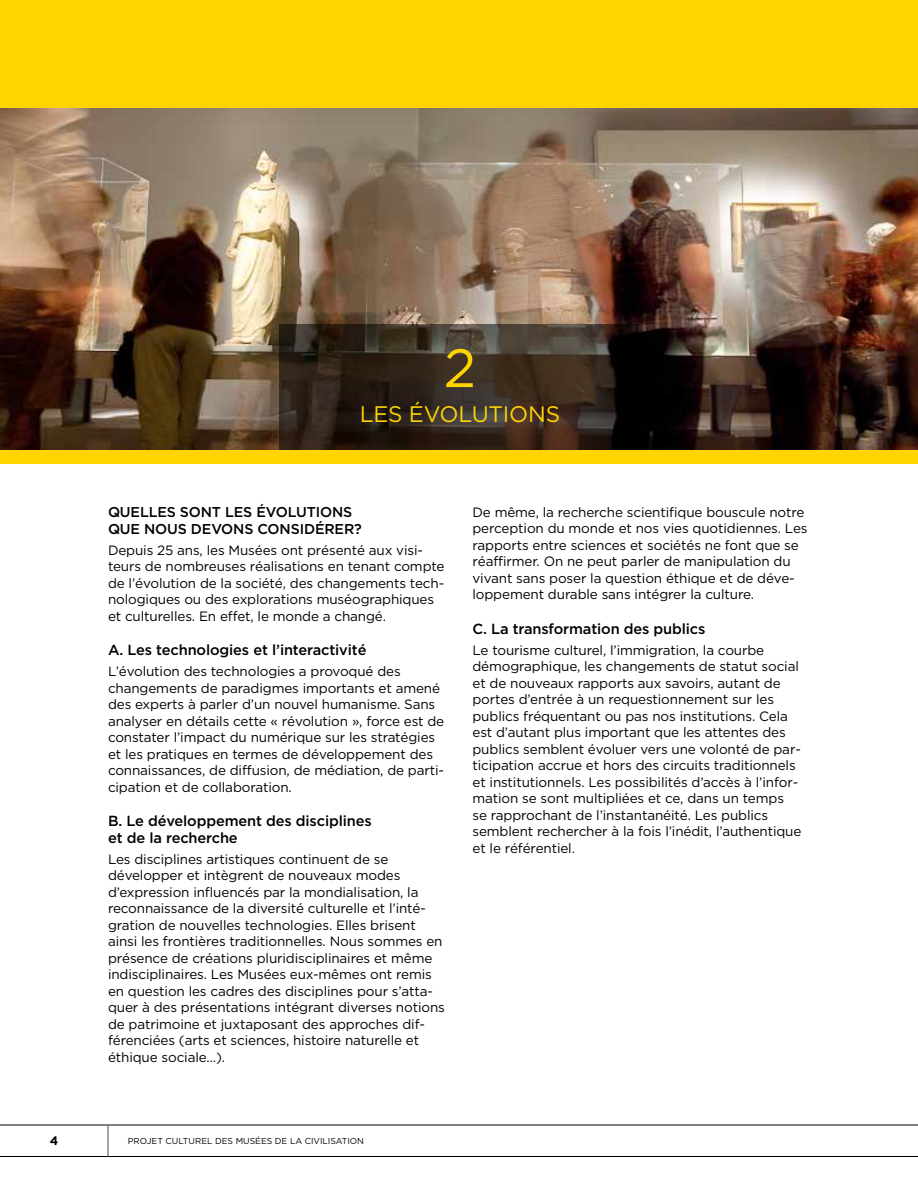
<style>
.page{position:relative;width:918px;height:1188px;background:#fff}
.page>*{position:absolute;margin:0;border:0;box-sizing:border-box;transform-origin:0 0}
.t1{font:54px "Gotham";color:#ffd400}
.t2{font:22.5px "Gotham";letter-spacing:-.01em;color:#ffd400}
.t3{font:500 14.7px/16.5px "Gotham";letter-spacing:-.01em;color:#000}
.t4{font:500 14.25px/16.5px "Gotham";letter-spacing:-.01em;color:#000}
.t5{font:13.5px/16.5px "Gotham";letter-spacing:-.01em;color:#000}
.t6{font:700 12.3px "Gotham";color:#000}
.t7{font:8.7px "Gotham";color:#000}
</style>
<div class="page">
<hr style="left:0;top:1125px;width:918px;height:1px;background:#000">
<hr style="left:0;top:1156px;width:918px;height:1px;background:#000">
<hr style="left:108px;top:1125px;width:1px;height:32px;background:#4d4d4f">
<div style="left:0;top:0;width:918px;height:464px;background:#ffd400"></div>
<img style="left:0;top:108px;width:918px;height:342px">
<svg style="left:279px;top:324px;width:360px;height:126px;background:#33281e"></svg>
<h1 class="t1" style="left:444px;top:338px;width:34px">2</h1>
<h2 class="t2" style="left:360px;top:401px;width:202px">LES ÉVOLUTIONS</h2>
<p class="t4" style="left:108px;top:504px;width:255px">QUELLES SONT LES ÉVOLUTIONS<br>QUE NOUS DEVONS CONSIDÉRER?</p>
<p class="t5" style="left:108px;top:542px;width:338px">Depuis 25 ans, les Musées ont présenté aux visi&shy;teurs de nombreuses réalisations en tenant compte de l’évolution de la société, des changements tech&shy;nologiques ou des explorations muséographiques et culturelles. En effet, le monde a changé.</p>
<p class="t3" style="left:108px;top:642px;width:260px">A. Les technologies et l’interactivité</p>
<p class="t5" style="left:108px;top:663px;width:338px">L’évolution des technologies a provoqué des changements de paradigmes importants et amené des experts à parler d’un nouvel humanisme. Sans analyser en détails cette « révolution », force est de constater l’impact du numérique sur les stratégies et les pratiques en termes de développement des connaissances, de diffusion, de médiation, de parti&shy;cipation et de collaboration.</p>
<p class="t3" style="left:108px;top:813px;width:265px">B. Le développement des disciplines et de la recherche</p>
<p class="t5" style="left:108px;top:851px;width:338px">Les disciplines artistiques continuent de se développer et intègrent de nouveaux modes d’expression influencés par la mondialisation, la reconnaissance de la diversité culturelle et l’inté&shy;gration de nouvelles technologies. Elles brisent ainsi les frontières traditionnelles. Nous sommes en présence de créations pluridisciplinaires et même indisciplinaires. Les Musées eux-mêmes ont remis en question les cadres des disciplines pour s’atta&shy;quer à des présentations intégrant diverses notions de patrimoine et juxtaposant des approches dif&shy;férenciées (arts et sciences, histoire naturelle et éthique sociale…).</p>
<p class="t6" style="left:50px;top:1133px;width:10px">4</p>
<p class="t7" style="left:128px;top:1136px;width:238px">PROJET CULTUREL DES MUSÉES DE LA CIVILISATION</p>
<p class="t5" style="left:472px;top:504px;width:337px">De même, la recherche scientifique bouscule notre perception du monde et nos vies quotidiennes. Les rapports entre sciences et sociétés ne font que se réaffirmer. On ne peut parler de manipulation du vivant sans poser la question éthique et de déve&shy;loppement durable sans intégrer la culture.</p>
<p class="t3" style="left:472px;top:620px;width:234px">C. La transformation des publics</p>
<p class="t5" style="left:472px;top:642px;width:331px">Le tourisme culturel, l’immigration, la courbe démographique, les changements de statut social et de nouveaux rapports aux savoirs, autant de portes d’entrée à un requestionnement sur les publics fréquentant ou pas nos institutions. Cela est d’autant plus important que les attentes des publics semblent évoluer vers une volonté de par&shy;ticipation accrue et hors des circuits traditionnels et institutionnels. Les possibilités d’accès à l’infor&shy;mation se sont multipliées et ce, dans un temps se rapprochant de l’instantanéité. Les publics semblent rechercher à la fois l’inédit, l’authentique et le référentiel.</p>
</div>
